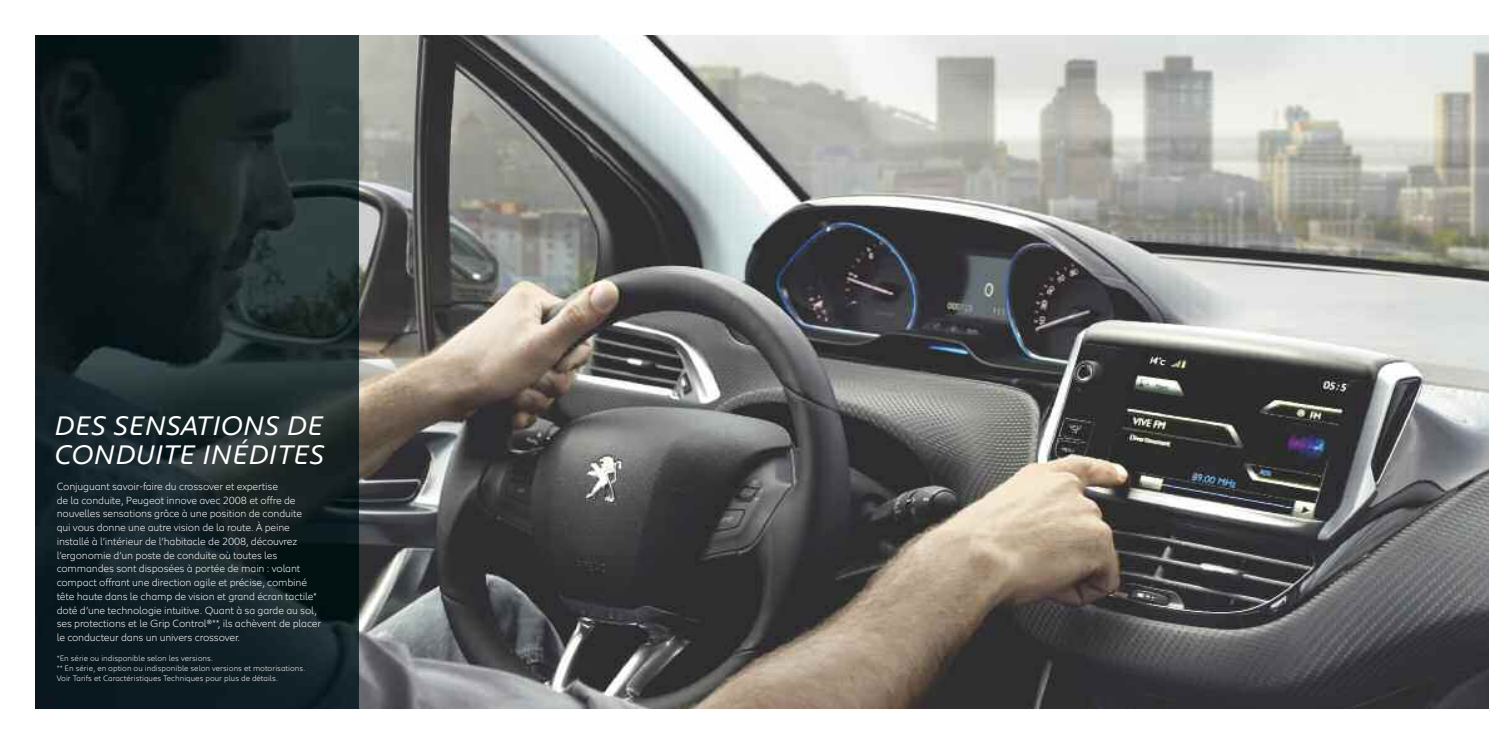
<style>
.page{position:relative;width:1489px;height:745px;background:#fff}
.page>*{position:absolute;margin:0;border:0;box-sizing:border-box;transform-origin:0 0}
.t1{font:italic 27.5px/28.8px "Peugeot";color:#fff}
.t2{font:300 10.62px/13.8px "Peugeot";letter-spacing:-.015em;color:#fff}
.t3{font:300 8.12px/10px "Peugeot";color:#fff}
</style>
<div class="page">
<img style="left:358px;top:35px;width:1130px;height:673px">
<img style="left:36px;top:35px;width:322px;height:673px">
<p class="t1" style="left:55px;top:414px;width:272px">DES SENSATIONS DE<br>CONDUITE INÉDITES</p>
<p class="t2" style="left:57px;top:480px;width:266px">Conjuguant savoir-faire du crossover et expertise<br>de la conduite, Peugeot innove avec 2008 et offre de nouvelles sensations grâce à une position de conduite<br>qui vous donne une autre vision de la route. À peine installé à l’intérieur de l’habitacle de 2008, découvrez l’ergonomie d’un poste de conduite où toutes les commandes sont disposées à portée de main : volant compact offrant une direction agile et précise, combiné tête haute dans le champ de vision et grand écran tactile* doté d’une technologie intuitive. Quant à sa garde au sol, ses protections et le Grip Control®**, ils achèvent de placer le conducteur dans un univers crossover.</p>
<p class="t3" style="left:57px;top:653px;width:250px">*En série ou indisponible selon les versions.<br>** En série, en option ou indisponible selon versions et motorisations.<br>Voir Tarifs et Caractéristiques Techniques pour plus de détails.</p>
</div>
